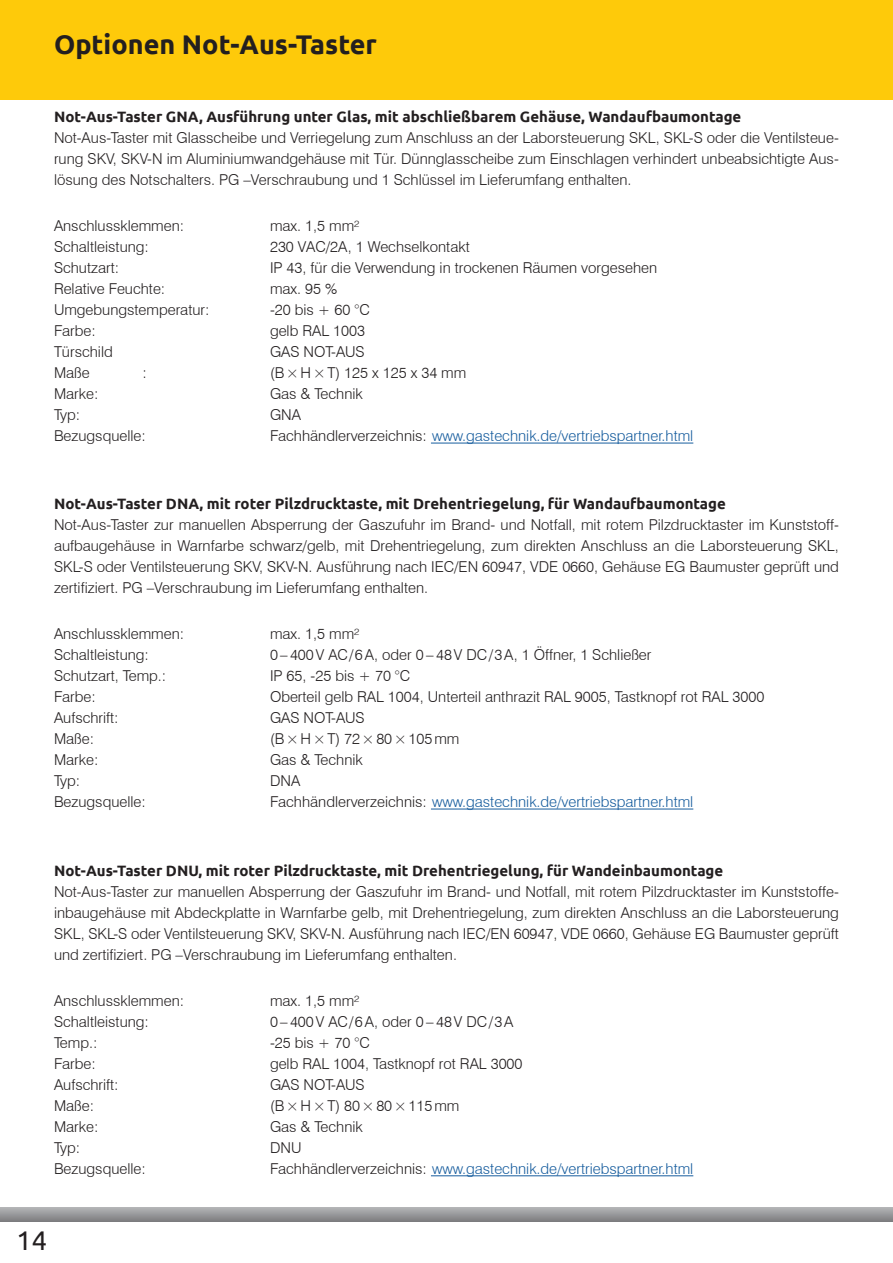
<style>
.page{position:relative;width:893px;height:1263px;background:#fff}
.page>*{position:absolute;margin:0;border:0;box-sizing:border-box;transform-origin:0 0}
.t1{font:700 27px "Ubuntu";color:#231f20}
.t2{font:27px "Ubuntu";color:#231f20}
.t3{font:300 15px/21px "Swiss 721 BT";color:#231f20;text-align:justify}
.t4{font:700 15px "Ubuntu";color:#231f20}
.t5{font:300 15px "Swiss 721 BT";color:#175d9e}
.s1{color:#231f20}
</style>
<div class="page">
<div style="left:0;top:0;width:893px;height:100px;background:#feca0a"></div>
<svg style="left:0;top:1208px;width:893px;height:14px"></svg>
<hr style="left:431px;top:443px;width:262px;height:1px;background:#175d9e">
<hr style="left:431px;top:809px;width:262px;height:1px;background:#175d9e">
<hr style="left:431px;top:1175px;width:262px;height:1px;background:#175d9e">
<h1 class="t1" style="left:54px;top:28px;width:324px">Optionen Not-Aus-Taster</h1>
<p class="t4" style="left:54px;top:108px;width:689px">Not-Aus-Taster GNA, Ausführung unter Glas, mit abschließbarem Gehäuse, Wandaufbaumontage</p>
<p class="t3" style="left:54px;top:127px;width:786px">Not-Aus-Taster mit Glasscheibe und Verriegelung zum Anschluss an der Laborsteuerung SKL, SKL-S oder die Ventilsteue&shy;rung SKV, SKV-N im Aluminiumwandgehäuse mit Tür. Dünnglasscheibe zum Einschlagen verhindert unbeabsichtigte Aus&shy;lösung des Notschalters. PG –Verschraubung und 1 Schlüssel im Lieferumfang enthalten.</p>
<p class="t3" style="left:54px;top:215px;width:132px">Anschlussklemmen:</p>
<p class="t3" style="left:270px;top:215px;width:91px">max. 1,5 mm²</p>
<p class="t3" style="left:54px;top:236px;width:96px">Schaltleistung:</p>
<p class="t3" style="left:270px;top:236px;width:201px">230 VAC/2A, 1 Wechselkontakt</p>
<p class="t3" style="left:54px;top:257px;width:67px">Schutzart:</p>
<p class="t3" style="left:270px;top:257px;width:389px">IP 43, für die Verwendung in trockenen Räumen vorgesehen</p>
<p class="t3" style="left:54px;top:278px;width:113px">Relative Feuchte:</p>
<p class="t3" style="left:270px;top:278px;width:69px">max. 95 %</p>
<p class="t3" style="left:54px;top:299px;width:157px">Umgebungstemperatur:</p>
<p class="t3" style="left:270px;top:299px;width:101px">-20 bis + 60 °C</p>
<p class="t3" style="left:54px;top:320px;width:43px">Farbe:</p>
<p class="t3" style="left:270px;top:320px;width:97px">gelb RAL 1003</p>
<p class="t3" style="left:54px;top:341px;width:60px">Türschild</p>
<p class="t3" style="left:270px;top:341px;width:96px">GAS NOT-AUS</p>
<p class="t3" style="left:54px;top:362px;width:37px">Maße</p>
<p class="t3" style="left:142px;top:362px;width:6px">:</p>
<p class="t3" style="left:270px;top:362px;width:198px">(B×H×T) 125 x 125 x 34 mm</p>
<p class="t3" style="left:54px;top:383px;width:46px">Marke:</p>
<p class="t3" style="left:270px;top:383px;width:94px">Gas &amp; Technik</p>
<p class="t3" style="left:54px;top:404px;width:28px">Typ:</p>
<p class="t3" style="left:270px;top:404px;width:33px">GNA</p>
<p class="t3" style="left:54px;top:425px;width:93px">Bezugsquelle:</p>
<p class="t5" style="left:270px;top:427px;width:425px"><span class="s1">Fachhändlerverzeichnis:</span> www.gastechnik.de/vertriebspartner.html</p>
<p class="t4" style="left:54px;top:495px;width:673px">Not-Aus-Taster DNA, mit roter Pilzdrucktaste, mit Drehentriegelung, für Wandaufbaumontage</p>
<p class="t3" style="left:54px;top:514px;width:786px">Not-Aus-Taster zur manuellen Absperrung der Gaszufuhr im Brand- und Notfall, mit rotem Pilzdrucktaster im Kunststoff&shy;aufbaugehäuse in Warnfarbe schwarz/gelb, mit Drehentriegelung, zum direkten Anschluss an die Laborsteuerung SKL, SKL-S oder Ventilsteuerung SKV, SKV-N. Ausführung nach IEC/EN 60947, VDE 0660, Gehäuse EG Baumuster geprüft und zertifiziert. PG –Verschraubung im Lieferumfang enthalten.</p>
<p class="t3" style="left:54px;top:623px;width:132px">Anschlussklemmen:</p>
<p class="t3" style="left:270px;top:623px;width:91px">max. 1,5 mm²</p>
<p class="t3" style="left:54px;top:644px;width:96px">Schaltleistung:</p>
<p class="t3" style="left:270px;top:644px;width:383px">0 – 400V AC/6A, oder 0 – 48V DC/3A, 1 Öffner, 1 Schließer</p>
<p class="t3" style="left:54px;top:665px;width:114px">Schutzart, Temp.:</p>
<p class="t3" style="left:270px;top:665px;width:142px">IP 65, -25 bis + 70 °C</p>
<p class="t3" style="left:54px;top:686px;width:43px">Farbe:</p>
<p class="t3" style="left:270px;top:686px;width:496px">Oberteil gelb RAL 1004, Unterteil anthrazit RAL 9005, Tastknopf rot RAL 3000</p>
<p class="t3" style="left:54px;top:707px;width:66px">Aufschrift:</p>
<p class="t3" style="left:270px;top:707px;width:96px">GAS NOT-AUS</p>
<p class="t3" style="left:54px;top:728px;width:42px">Maße:</p>
<p class="t3" style="left:270px;top:728px;width:191px">(B×H×T) 72×80×105mm</p>
<p class="t3" style="left:54px;top:749px;width:46px">Marke:</p>
<p class="t3" style="left:270px;top:749px;width:94px">Gas &amp; Technik</p>
<p class="t3" style="left:54px;top:770px;width:28px">Typ:</p>
<p class="t3" style="left:270px;top:770px;width:32px">DNA</p>
<p class="t3" style="left:54px;top:791px;width:93px">Bezugsquelle:</p>
<p class="t5" style="left:270px;top:793px;width:425px"><span class="s1">Fachhändlerverzeichnis:</span> www.gastechnik.de/vertriebspartner.html</p>
<p class="t4" style="left:54px;top:861px;width:671px">Not-Aus-Taster DNU, mit roter Pilzdrucktaste, mit Drehentriegelung, für Wandeinbaumontage</p>
<p class="t3" style="left:54px;top:881px;width:786px">Not-Aus-Taster zur manuellen Absperrung der Gaszufuhr im Brand- und Notfall, mit rotem Pilzdrucktaster im Kunststoffe&shy;inbaugehäuse mit Abdeckplatte in Warnfarbe gelb, mit Drehentriegelung, zum direkten Anschluss an die Laborsteuerung SKL, SKL-S oder Ventilsteuerung SKV, SKV-N. Ausführung nach IEC/EN 60947, VDE 0660, Gehäuse EG Baumuster geprüft und zertifiziert. PG –Verschraubung im Lieferumfang enthalten.</p>
<p class="t3" style="left:54px;top:990px;width:132px">Anschlussklemmen:</p>
<p class="t3" style="left:270px;top:990px;width:91px">max. 1,5 mm²</p>
<p class="t3" style="left:54px;top:1011px;width:96px">Schaltleistung:</p>
<p class="t3" style="left:270px;top:1011px;width:245px">0–400V AC/6A, oder 0–48V DC/3A</p>
<p class="t3" style="left:54px;top:1032px;width:45px">Temp.:</p>
<p class="t3" style="left:270px;top:1032px;width:101px">-25 bis + 70 °C</p>
<p class="t3" style="left:54px;top:1053px;width:43px">Farbe:</p>
<p class="t3" style="left:270px;top:1053px;width:254px">gelb RAL 1004, Tastknopf rot RAL 3000</p>
<p class="t3" style="left:54px;top:1074px;width:66px">Aufschrift:</p>
<p class="t3" style="left:270px;top:1074px;width:96px">GAS NOT-AUS</p>
<p class="t3" style="left:54px;top:1095px;width:42px">Maße:</p>
<p class="t3" style="left:270px;top:1095px;width:191px">(B×H×T) 80×80×115mm</p>
<p class="t3" style="left:54px;top:1116px;width:46px">Marke:</p>
<p class="t3" style="left:270px;top:1116px;width:94px">Gas &amp; Technik</p>
<p class="t3" style="left:54px;top:1137px;width:28px">Typ:</p>
<p class="t3" style="left:270px;top:1137px;width:33px">DNU</p>
<p class="t3" style="left:54px;top:1158px;width:93px">Bezugsquelle:</p>
<p class="t5" style="left:270px;top:1160px;width:425px"><span class="s1">Fachhändlerverzeichnis:</span> www.gastechnik.de/vertriebspartner.html</p>
<h1 class="t2" style="left:16px;top:1224px;width:32px">14</h1>
</div>
